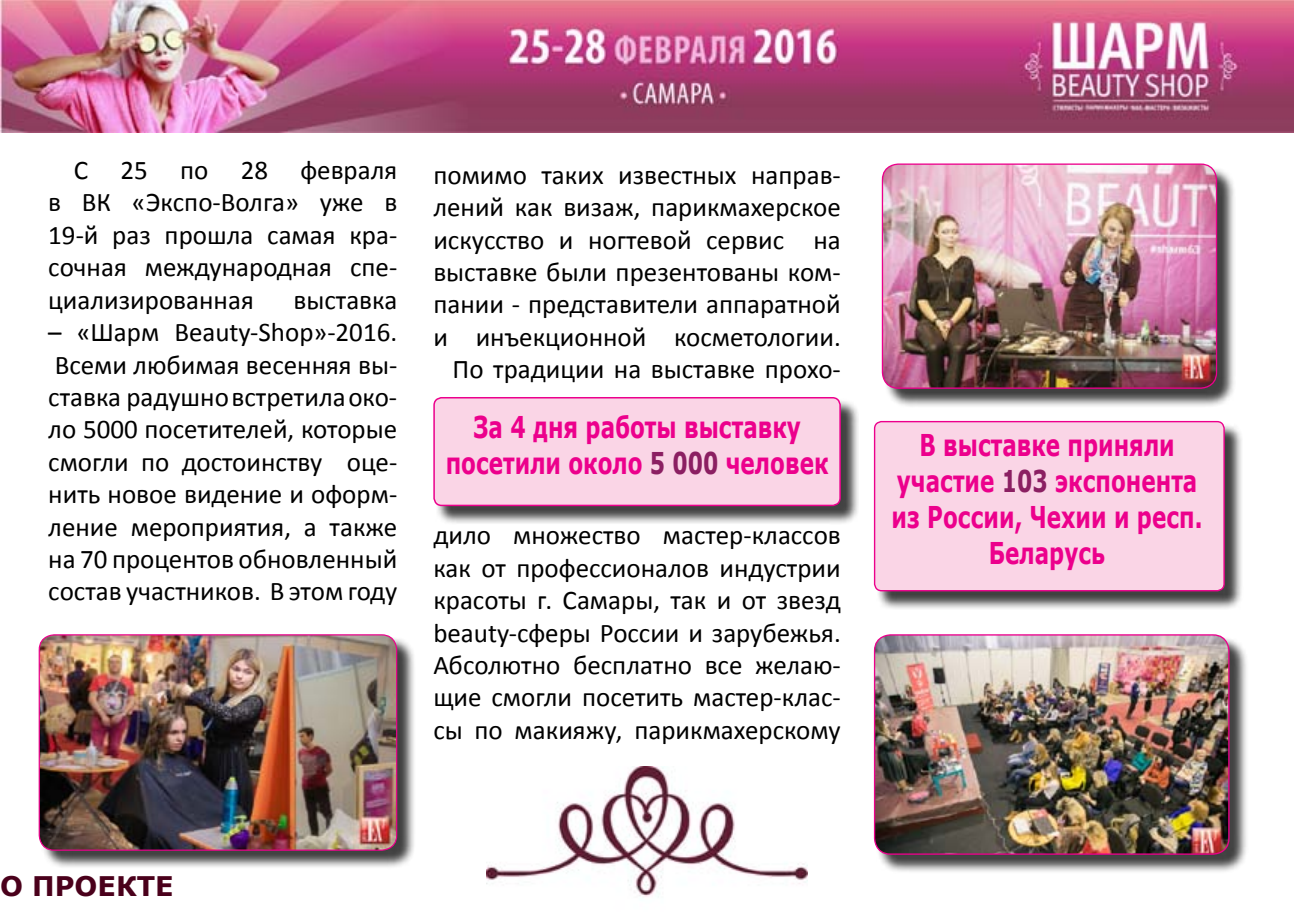
<style>
.page{position:relative;width:1294px;height:921px;background:#fff}
.page>*{position:absolute;margin:0;border:0;box-sizing:border-box;transform-origin:0 0}
.t1{font:700 30px/36px "Verdana";color:#ec008c;text-align:center;scale:.72 1}
.t2{font:27px/32.4px "Calibri";color:#000;text-align:justify}
.t3{font:700 27px "Verdana";color:#4a001b}
.s1{color:#8b1f62}
</style>
<div class="page">
<img style="left:0;top:0;width:1294px;height:133px">
<img style="left:487px;top:766px;width:320px;height:131px">
<div style="left:436px;top:399px;width:423px;height:126px;background:#000;opacity:.75"></div>
<div style="left:434px;top:398px;width:406px;height:107px;background:#fad5e6;border-radius:8px"></div>
<div style="left:433px;top:397px;width:408px;height:109px;border:2px solid #ec008c;border-radius:8px"></div>
<div style="left:876px;top:423px;width:368px;height:186px;background:#000;opacity:.75"></div>
<div style="left:874px;top:421px;width:350px;height:170px;background:#fad5e6;border-radius:7px"></div>
<div style="left:874px;top:421px;width:350px;height:170px;border:1px solid #ec008c;border-radius:7px"></div>
<div style="left:876px;top:637px;width:372px;height:237px;background:#000;opacity:.75"></div>
<img style="left:874px;top:635px;width:355px;height:219px">
<div style="left:874px;top:634px;width:355px;height:220px;border:1px solid #ec008c;border-radius:16px"></div>
<div style="left:884px;top:166px;width:351px;height:241px;background:#000;opacity:.75"></div>
<img style="left:882px;top:165px;width:334px;height:223px">
<div style="left:882px;top:163px;width:335px;height:226px;border:1px solid #ec008c;border-radius:16px"></div>
<div style="left:41px;top:637px;width:375px;height:232px;background:#000;opacity:.75"></div>
<img style="left:39px;top:635px;width:358px;height:215px">
<div style="left:39px;top:634px;width:358px;height:216px;border:1px solid #ec008c;border-radius:15px"></div>
<p class="t2" style="left:48px;top:153px;width:350px;text-indent:25px">С 25 по 28 февраля в ВК «Экспо-Волга» уже в 19-й раз прошла самая кра&shy;сочная международная спе&shy;циализированная</p>
<p class="t2" style="left:293px;top:282px;width:105px">выставка</p>
<p class="t2" style="left:48px;top:315px;width:350px">– «Шарм Beauty-Shop»-2016.<br>Всеми любимая весенняя вы&shy;ставка радушно встретила око&shy;ло 5000 посетителей, которые смогли по достоинству оце&shy;нить новое видение и оформ&shy;ление мероприятия, а также на 70 процентов обновленный состав участников. В этом году</p>
<p class="t2" style="left:433px;top:157px;width:409px;text-align:right">помимо таких известных направ&shy;лений как визаж, парикмахерское искусство и ногтевой сервис на выставке были презентованы ком&shy;пании - представители аппаратной и инъекционной косметологии.<br>По традиции на выставке прохо-</p>
<p class="t1" style="left:446px;top:408px;width:533px">За 4 дня работы выставку посетили около <span class="s1">5 000</span> человек</p>
<p class="t2" style="left:433px;top:518px;width:409px">дило множество мастер-классов как от профессионалов индустрии красоты г. Самары, так и от звезд beauty-сферы России и зарубежья.<br>Абсолютно бесплатно все желаю&shy;щие смогли посетить мастер-клас&shy;сы по макияжу, парикмахерскому</p>
<p class="t3" style="left:0;top:867px;width:175px">О ПРОЕКТЕ</p>
<p class="t1" style="left:891px;top:427px;width:433px">В выставке приняли участие <span class="s1">103</span> экспонента из России, Чехии и респ.<br>Беларусь</p>
</div>
